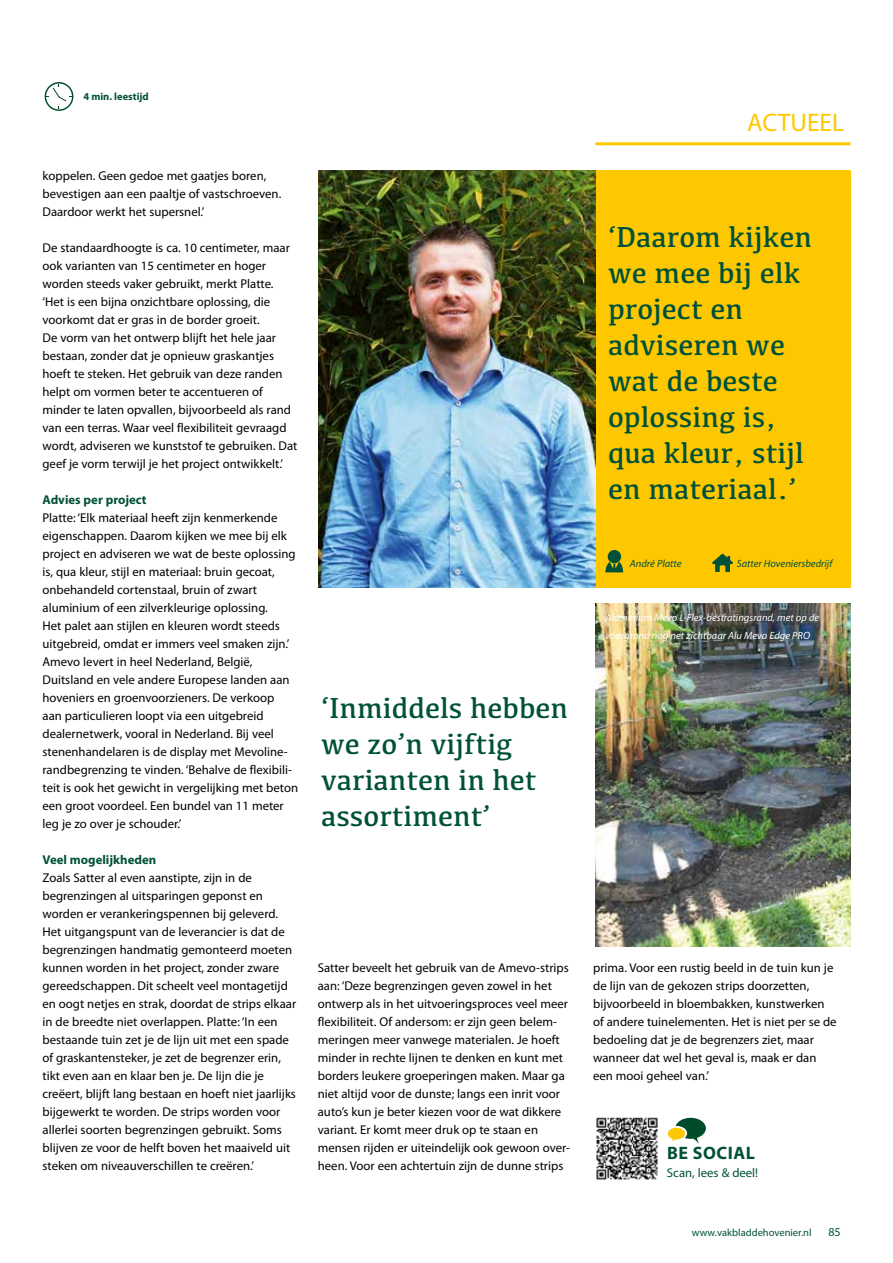
<style>
.page{position:relative;width:893px;height:1263px;background:#fff}
.page>*{position:absolute;margin:0;border:0;box-sizing:border-box;transform-origin:0 0}
.t1{font:30px/36px "Kefa";color:#005139}
.t2{font:25.5px "Myriad Pro";color:#fec800}
.t3{font:700 18px "Myriad Pro";letter-spacing:.03em;color:#005139}
.t4{font:12.75px/18px "Myriad Pro";color:#000}
.t5{font:700 12.75px "Myriad Pro";color:#005139}
.t6{font:12.75px "Myriad Pro";color:#005139}
.t7{font:12px "Myriad Pro";color:#005139}
.t8{font:italic 10.5px/18px "Myriad Pro";color:#fff}
.t9{font:italic 10.5px "Myriad Pro";color:#005139}
.t10{font:10.5px "Myriad Pro";color:#005139}
.t11{font:700 10.5px "Myriad Pro";color:#005139}
</style>
<div class="page">
<hr style="left:595px;top:142px;width:255px;height:3px;background:#fec800">
<svg style="left:45px;top:82px;width:28px;height:29px"></svg>
<div style="left:595px;top:170px;width:255px;height:417px;background:#fec800"></div>
<img style="left:319px;top:170px;width:276px;height:417px">
<svg style="left:605px;top:562px;width:18px;height:10px"></svg>
<div style="left:608px;top:550px;width:13px;height:13px;background:#005139;border-radius:50%"></div>
<svg style="left:712px;top:554px;width:21px;height:18px"></svg>
<img style="left:595px;top:604px;width:256px;height:342px">
<img style="left:596px;top:1117px;width:62px;height:62px">
<svg style="left:668px;top:1118px;width:38px;height:25px"></svg>
<p class="t11" style="left:83px;top:90px;width:67px">4 min. leestijd</p>
<p class="t4" style="left:43px;top:167px;width:240px">koppelen. Geen gedoe met gaatjes boren, bevestigen aan een paaltje of vastschroeven.<br>Daardoor werkt het supersnel.’</p>
<p class="t4" style="left:43px;top:239px;width:256px">De standaardhoogte is ca. 10 centimeter, maar ook varianten van 15 centimeter en hoger worden steeds vaker gebruikt, merkt Platte. ‘Het is een bijna onzichtbare oplossing, die voorkomt dat er gras in de border groeit.<br>De vorm van het ontwerp blijft het hele jaar bestaan, zonder dat je opnieuw graskantjes hoeft te steken. Het gebruik van deze randen helpt om vormen beter te accentueren of minder te laten opvallen, bijvoorbeeld als rand van een terras. Waar veel flexibiliteit gevraagd wordt, adviseren we kunststof te gebruiken. Dat geef je vorm terwijl je het project ontwikkelt.’</p>
<p class="t5" style="left:43px;top:491px;width:106px">Advies per project</p>
<p class="t4" style="left:43px;top:509px;width:257px">Platte: ‘Elk materiaal heeft zijn kenmerkende eigenschappen. Daarom kijken we mee bij elk project en adviseren we wat de beste oplossing is, qua kleur, stijl en materiaal: bruin gecoat, onbehandeld cortenstaal, bruin of zwart aluminium of een zilverkleurige oplossing.<br>Het palet aan stijlen en kleuren wordt steeds uitgebreid, omdat er immers veel smaken zijn.’ Amevo levert in heel Nederland, België, Duitsland en vele andere Europese landen aan hoveniers en groenvoorzieners. De verkoop<br>aan particulieren loopt via een uitgebreid dealernetwerk, vooral in Nederland. Bij veel stenenhandelaren is de display met Mevoline&shy;randbegrenzing te vinden. ‘Behalve de flexibili&shy;teit is ook het gewicht in vergelijking met beton een groot voordeel. Een bundel van 11 meter leg je zo over je schouder.’</p>
<p class="t5" style="left:43px;top:852px;width:115px">Veel mogelijkheden</p>
<p class="t4" style="left:43px;top:869px;width:255px">Zoals Satter al even aanstipte, zijn in de begrenzingen al uitsparingen geponst en worden er verankeringspennen bij geleverd.<br>Het uitgangspunt van de leverancier is dat de begrenzingen handmatig gemonteerd moeten kunnen worden in het project, zonder zware gereedschappen. Dit scheelt veel montagetijd en oogt netjes en strak, doordat de strips elkaar in de breedte niet overlappen. Platte: ‘In een bestaande tuin zet je de lijn uit met een spade of graskantensteker, je zet de begrenzer erin, tikt even aan en klaar ben je. De lijn die je creëert, blijft lang bestaan en hoeft niet jaarlijks bijgewerkt te worden. De strips worden voor allerlei soorten begrenzingen gebruikt. Soms blijven ze voor de helft boven het maaiveld uit steken om niveauverschillen te creëren.’</p>
<h2 class="t2" style="left:747px;top:107px;width:99px">ACTUEEL</h2>
<h1 class="t1" style="left:608px;top:218px;width:205px">‘Daarom kijken we mee bij elk project en adviseren we wat de beste oplossing is, qua kleur, stijl en materiaal.’</h1>
<p class="t9" style="left:630px;top:557px;width:53px">André Platte</p>
<p class="t9" style="left:737px;top:557px;width:97px">Satter Hoveniersbedrijf</p>
<h1 class="t1" style="left:321px;top:689px;width:248px">‘Inmiddels hebben we zo’n vijftig varianten in het assortiment’</h1>
<p class="t8" style="left:605px;top:608px;width:215px">Aluminium Mevo L-Flex-bestratingsrand, met op de voorgrond nog net zichtbaar Alu Mevo Edge PRO</p>
<p class="t4" style="left:318px;top:959px;width:254px">Satter beveelt het gebruik van de Amevo-strips aan: ‘Deze begrenzingen geven zowel in het ontwerp als in het uitvoeringsproces veel meer flexibiliteit. Of andersom: er zijn geen belem&shy;meringen meer vanwege materialen. Je hoeft minder in rechte lijnen te denken en kunt met borders leukere groeperingen maken. Maar ga niet altijd voor de dunste; langs een inrit voor auto’s kun je beter kiezen voor de wat dikkere variant. Er komt meer druk op te staan en mensen rijden er uiteindelijk ook gewoon over&shy;heen. Voor een achtertuin zijn de dunne strips</p>
<p class="t4" style="left:593px;top:959px;width:245px">prima. Voor een rustig beeld in de tuin kun je de lijn van de gekozen strips doorzetten, bijvoorbeeld in bloembakken, kunstwerken of andere tuinelementen. Het is niet per se de bedoeling dat je de begrenzers ziet, maar wanneer dat wel het geval is, maak er dan een mooi geheel van.’</p>
<h3 class="t3" style="left:667px;top:1141px;width:89px">BE SOCIAL</h3>
<p class="t6" style="left:667px;top:1165px;width:93px">Scan, lees &amp; deel!</p>
<p class="t10" style="left:692px;top:1226px;width:121px">www.vakbladdehovenier.nl</p>
<p class="t7" style="left:828px;top:1224px;width:14px">85</p>
</div>
